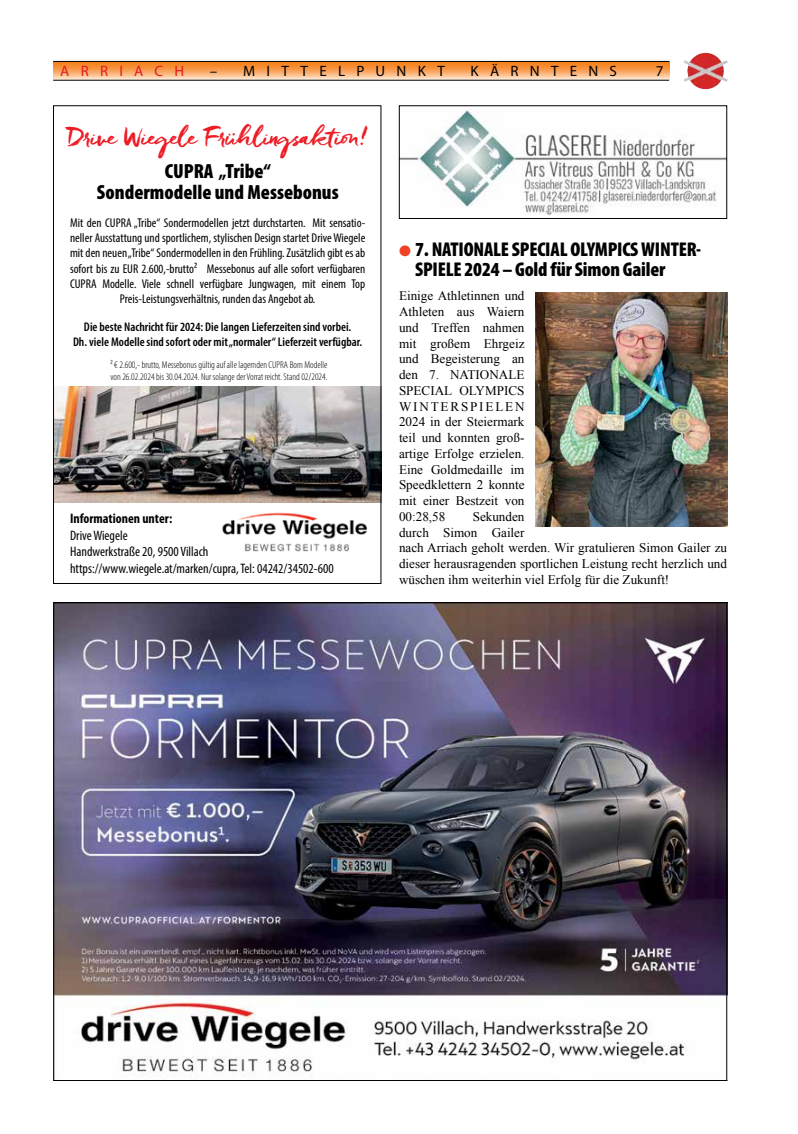
<style>
.page{position:relative;width:798px;height:1134px;background:#fff}
.page>*{position:absolute;margin:0;border:0;box-sizing:border-box;transform-origin:0 0}
.t1{font:26px "Freeland";letter-spacing:-.06em;color:#ed1c25}
.t2{font:900 condensed 20.62px/21.2px "Myriad Pro";color:#000;text-align:center}
.t3{font:900 condensed 20px/20px "Myriad Pro";letter-spacing:-.01em;color:#000}
.t4{font:15px "Myriad Pro";letter-spacing:.75em;color:#000}
.t5{font:15px "Myriad Pro";letter-spacing:.75em;color:#e11b22}
.t6{font:condensed 13.75px/16.5px "Myriad Pro";color:#000}
.t7{font:700 condensed 13.75px "Myriad Pro";color:#000}
.t8{font:13.12px/15.8px "Times New Roman";color:#000;text-align:justify}
.t9{font:condensed 12.75px/15.2px "Myriad Pro";color:#000;text-align:center}
.t10{font:600 condensed 12.62px/15.1px "Myriad Pro";color:#000;text-align:center}
.t11{font:300 condensed 10px/12px "Myriad Pro";color:#000}
.s1{color:#ef4123}
</style>
<div class="page">
<svg style="left:53px;top:62px;width:616px;height:18px"></svg>
<hr style="left:53px;top:61px;width:616px;height:1px;background:#000">
<img style="left:683px;top:53px;width:44px;height:36px">
<hr style="left:53px;top:80px;width:616px;height:1px;background:#000">
<img style="left:55px;top:386px;width:324px;height:117px">
<img style="left:222px;top:512px;width:145px;height:40px">
<div style="left:53px;top:105px;width:328px;height:479px;border:1px solid #000"></div>
<img style="left:55px;top:604px;width:669px;height:473px">
<img style="left:535px;top:292px;width:191px;height:234px">
<img style="left:401px;top:108px;width:323px;height:107px">
<div style="left:399px;top:105px;width:327px;height:114px;border:1px solid #000"></div>
<p class="t5" style="left:60px;top:61px;width:125px">ARRIACH</p>
<p class="t4" style="left:210px;top:61px;width:236px">– MITTELPUNKT</p>
<p class="t4" style="left:470px;top:61px;width:148px">KÄRNTENS</p>
<p class="t4" style="left:655px;top:61px;width:9px">7</p>
<h1 class="t1" style="left:67px;top:119px;width:302px">Drive Wiegele Frühlingsaktion!</h1>
<h2 class="t2" style="left:97px;top:159px;width:243px">CUPRA „Tribe“<br>Sondermodelle und Messebonus</h2>
<p class="t9" style="left:70px;top:215px;width:297px">Mit den CUPRA „Tribe“ Sondermodellen jetzt durchstarten. Mit sensatio&shy;neller Ausstattung und sportlichem, stylischen Design startet Drive Wiegele mit den neuen „Tribe“ Sondermodellen in den Frühling. Zusätzlich gibt es ab sofort bis zu EUR 2.600,-brutto² Messebonus auf alle sofort verfügbaren CUPRA Modelle. Viele schnell verfügbare Jungwagen, mit einem Top Preis-Leistungsverhältnis, runden das Angebot ab.</p>
<p class="t10" style="left:73px;top:319px;width:290px">Die beste Nachricht für 2024: Die langen Lieferzeiten sind vorbei.<br>Dh. viele Modelle sind sofort oder mit „normaler“ Lieferzeit verfügbar.</p>
<p class="t11" style="left:110px;top:359px;width:218px">² € 2.600,- brutto, Messebonus gültig auf alle lagernden CUPRA Born Modelle von 26.02.2024 bis 30.04.2024. Nur solange der Vorrat reicht. Stand 02/2024.</p>
<p class="t7" style="left:70px;top:510px;width:104px">Informationen unter:</p>
<p class="t6" style="left:70px;top:527px;width:265px">Drive Wiegele<br>Handwerkstraße 20, 9500 Villach https://www.wiegele.at/marken/cupra, Tel: 04242/34502-600</p>
<h3 class="t3" style="left:415px;top:239px;width:287px;text-indent:-16px"><span class="s1">●</span> 7. NATIONALE SPECIAL OLYMPICS WINTER-<br>SPIELE 2024 – Gold für Simon Gailer</h3>
<p class="t8" style="left:399px;top:288px;width:127px">Einige Athletinnen und Athleten aus Waiern und Treffen nahmen mit großem Ehrgeiz und Begeisterung an den 7. NATIONALE SPECIAL OLYMPICS WINTERSPIELEN 2024 in der Steiermark teil und konnten groß&shy;artige Erfolge erzielen.<br>Eine Goldmedaille im Speedklettern 2 konnte mit einer Bestzeit von 00:28,58</p>
<p class="t8" style="left:399px;top:508px;width:329px;text-align:left;text-indent:74px">Sekunden<br>durch Simon Gailer<br>nach Arriach geholt werden. Wir gratulieren Simon Gailer zu dieser herausragenden sportlichen Leistung recht herzlich und wüschen ihm weiterhin viel Erfolg für die Zukunft!</p>
</div>
